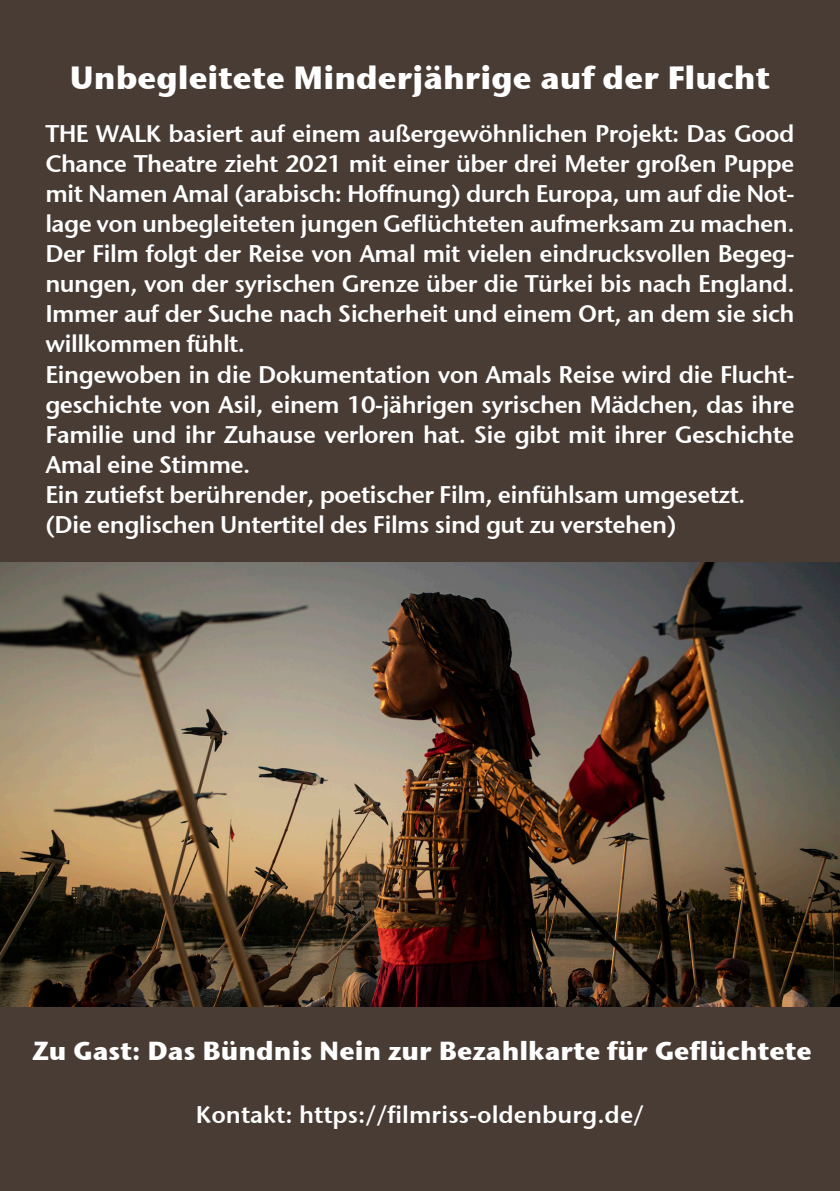
<style>
.page{position:relative;width:840px;height:1191px;background:#fff}
.page>*{position:absolute;margin:0;border:0;box-sizing:border-box;transform-origin:0 0}
.t1{font:700 32px "Stone Sans ITC";color:#fff}
.t2{font:700 26px "Stone Sans ITC";color:#fff}
.t3{font:24px/30px "Stone Sans Sem ITCTT Semi";letter-spacing:-.025em;color:#fff}
.t4{font:24px "Stone Sans Sem ITCTT Semi";color:#fff}
</style>
<div class="page">
<div style="left:0;top:0;width:839px;height:1191px;background:#493c35"></div>
<img style="left:0;top:562px;width:839px;height:444px">
<h1 class="t1" style="left:70px;top:49px;width:701px">Unbegleitete Minderjährige auf der Flucht</h1>
<p class="t3" style="left:45px;top:117px;width:750px">THE WALK basiert auf einem außergewöhnlichen Projekt: Das Good Chance Theatre zieht 2021 mit einer über drei Meter großen Puppe mit Namen Amal (arabisch: Hoffnung) durch Europa, um auf die Not&shy;lage von unbegleiteten jungen Geflüchteten aufmerksam zu machen.<br>Der Film folgt der Reise von Amal mit vielen eindrucksvollen Begeg&shy;nungen, von der syrischen Grenze über die Türkei bis nach England.<br>Immer auf der Suche nach Sicherheit und einem Ort, an dem sie sich willkommen fühlt.<br>Eingewoben in die Dokumentation von Amals Reise wird die Flucht&shy;geschichte von Asil, einem 10-jährigen syrischen Mädchen, das ihre Familie und ihr Zuhause verloren hat. Sie gibt mit ihrer Geschichte Amal eine Stimme.<br>Ein zutiefst berührender, poetischer Film, einfühlsam umgesetzt. (Die englischen Untertitel des Films sind gut zu verstehen)</p>
<p class="t2" style="left:33px;top:1027px;width:780px">Zu Gast: Das Bündnis Nein zur Bezahlkarte für Geflüchtete</p>
<p class="t4" style="left:196px;top:1094px;width:449px">Kontakt: https://filmriss-oldenburg.de/</p>
</div>
